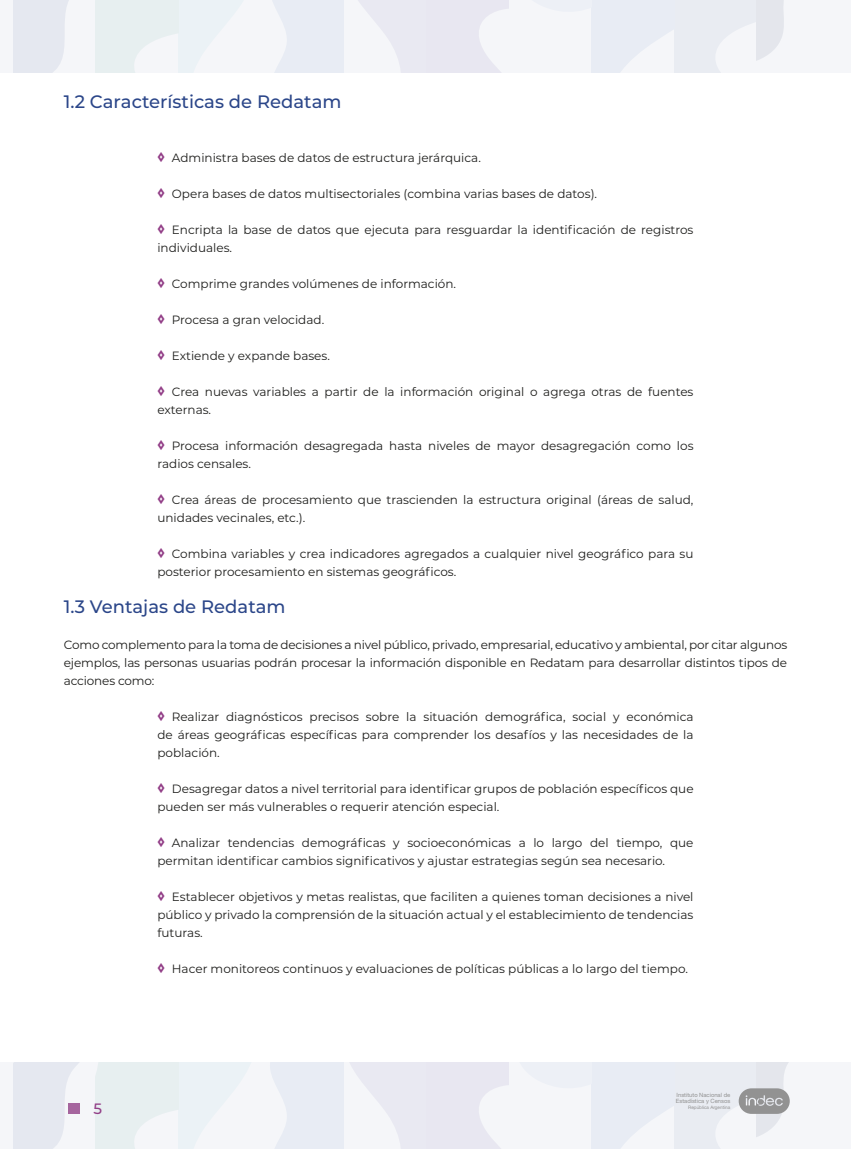
<style>
.page{position:relative;width:851px;height:1149px;background:#fff}
.page>*{position:absolute;margin:0;border:0;box-sizing:border-box;transform-origin:0 0}
.titulo_1_1_1{font:500 18px "Montserrat";color:#2b4689}
.t1{font:500 15px "Montserrat";color:#923e87}
.texto{font:12px/18px "Montserrat";color:#1d1d1b}
.t2{font:5.85px/6px "Helvetica Neue LT Std";color:#929292}
.t3{font:4.65px "Helvetica Neue LT Std";color:#929292}
.s1{font-weight:900;font-size:15px;color:#923e87}
</style>
<div class="page">
<div style="left:0;top:0;width:850px;height:72px;background:#f5f6f9"></div>
<svg style="left:13px;top:0;width:771px;height:72px"></svg>
<div style="left:0;top:1061px;width:850px;height:86px;background:#f5f6f9"></div>
<svg style="left:13px;top:1062px;width:777px;height:85px"></svg>
<p class="titulo_1_1_1" style="left:64px;top:89px;width:279px">1.2 Características de Redatam</p>
<p class="texto" style="left:157px;top:148px;width:325px"><span class="s1">◊</span> Administra bases de datos de estructura jerárquica.</p>
<p class="texto" style="left:157px;top:184px;width:441px"><span class="s1">◊</span> Opera bases de datos multisectoriales (combina varias bases de datos).</p>
<p class="texto" style="left:157px;top:220px;width:537px"><span class="s1">◊</span> Encripta la base de datos que ejecuta para resguardar la identificación de registros individuales.</p>
<p class="texto" style="left:157px;top:274px;width:300px"><span class="s1">◊</span> Comprime grandes volúmenes de información.</p>
<p class="texto" style="left:157px;top:310px;width:168px"><span class="s1">◊</span> Procesa a gran velocidad.</p>
<p class="texto" style="left:157px;top:346px;width:174px"><span class="s1">◊</span> Extiende y expande bases.</p>
<p class="texto" style="left:157px;top:382px;width:537px"><span class="s1">◊</span> Crea nuevas variables a partir de la información original o agrega otras de fuentes externas.</p>
<p class="texto" style="left:157px;top:436px;width:537px"><span class="s1">◊</span> Procesa información desagregada hasta niveles de mayor desagregación como los radios censales.</p>
<p class="texto" style="left:157px;top:490px;width:537px"><span class="s1">◊</span> Crea áreas de procesamiento que trascienden la estructura original (áreas de salud, unidades vecinales, etc.).</p>
<p class="texto" style="left:157px;top:544px;width:537px"><span class="s1">◊</span> Combina variables y crea indicadores agregados a cualquier nivel geográfico para su posterior procesamiento en sistemas geográficos.</p>
<p class="titulo_1_1_1" style="left:64px;top:593px;width:223px">1.3 Ventajas de Redatam</p>
<p class="texto" style="left:64px;top:634px;width:724px;text-align:justify">Como complemento para la toma de decisiones a nivel público, privado, empresarial, educativo y ambiental, por citar algunos ejemplos, las personas usuarias podrán procesar la información disponible en Redatam para desarrollar distintos tipos de acciones como:</p>
<p class="texto" style="left:157px;top:706px;width:537px;text-align:justify"><span class="s1">◊</span> Realizar diagnósticos precisos sobre la situación demográfica, social y económica de áreas geográficas específicas para comprender los desafíos y las necesidades de la población.</p>
<p class="texto" style="left:157px;top:778px;width:537px"><span class="s1">◊</span> Desagregar datos a nivel territorial para identificar grupos de población específicos que pueden ser más vulnerables o requerir atención especial.</p>
<p class="texto" style="left:157px;top:832px;width:537px"><span class="s1">◊</span> Analizar tendencias demográficas y socioeconómicas a lo largo del tiempo, que permitan identificar cambios significativos y ajustar estrategias según sea necesario.</p>
<p class="texto" style="left:157px;top:886px;width:537px;text-align:justify"><span class="s1">◊</span> Establecer objetivos y metas realistas, que faciliten a quienes toman decisiones a nivel público y privado la comprensión de la situación actual y el establecimiento de tendencias futuras.</p>
<p class="texto" style="left:157px;top:958px;width:532px"><span class="s1">◊</span> Hacer monitoreos continuos y evaluaciones de políticas públicas a lo largo del tiempo.</p>
<p class="t2" style="left:675px;top:1091px;width:56px">Instituto Nacional de<br>Estadística y Censos</p>
<p class="t1" style="left:94px;top:1097px;width:10px">5</p>
<p class="t3" style="left:688px;top:1104px;width:43px">República Argentina</p>
</div>
